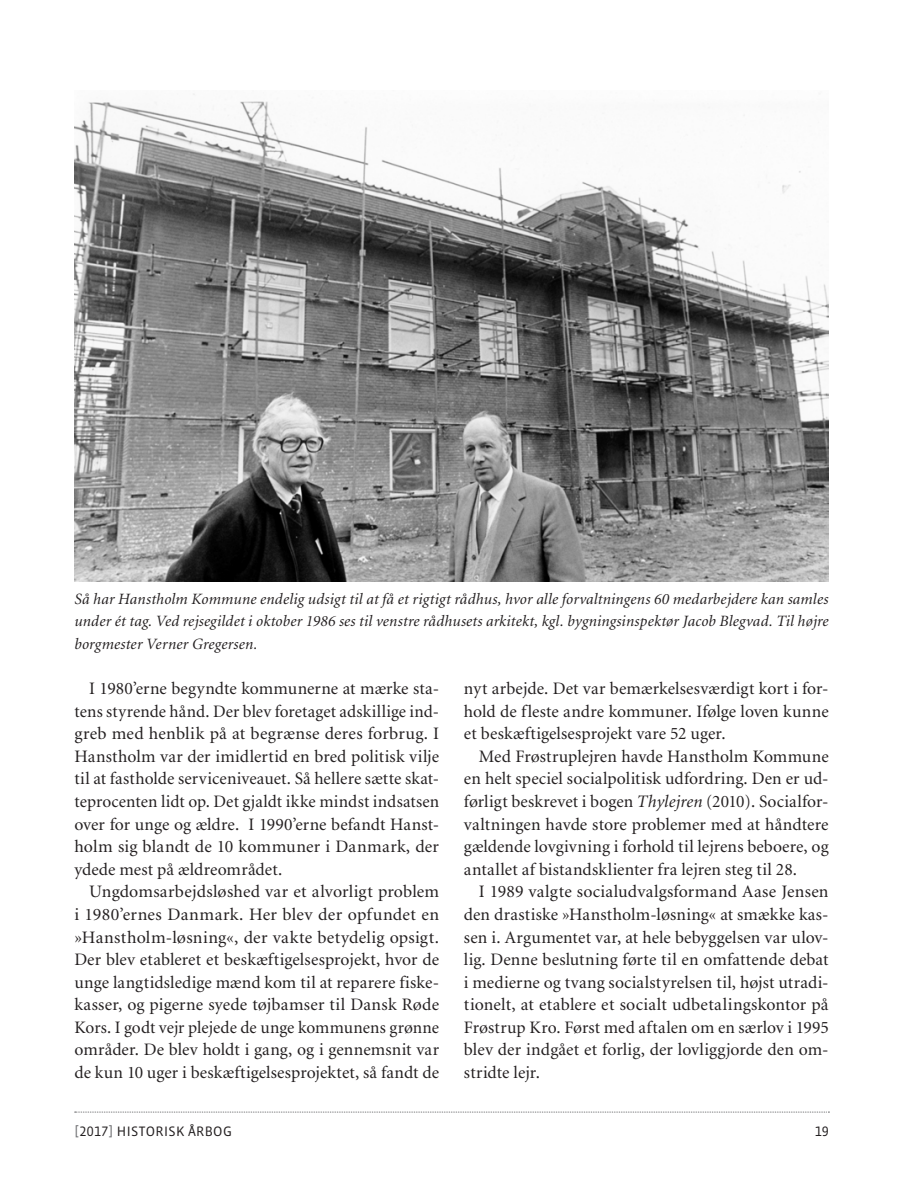
<style>
.page{position:relative;width:918px;height:1191px;background:#fff}
.page>*{position:absolute;margin:0;border:0;box-sizing:border-box;transform-origin:0 0}
.Brødtekst_m__indryk{font:17.5px/22.6px "Minion";letter-spacing:.005em;color:#231f20;text-align:justify}
.Billedtekst{font:italic 15.75px/22.6px "Minion";letter-spacing:.01em;color:#231f20;text-align:justify}
.t1{font:14px "Vista Sans OT";letter-spacing:.025em;color:#231f20}
.s1{font-style:italic}
.s2{color:#6c6d70}
</style>
<div class="page">
<img style="left:74px;top:93px;width:754px;height:488px">
<svg style="left:75px;top:1111px;width:754px;height:1px"></svg>
<p class="Billedtekst" style="left:74px;top:588px;width:756px">Så har Hanstholm Kommune endelig udsigt til at få et rigtigt rådhus, hvor alle forvaltningens 60 medarbejdere kan samles under ét tag. Ved rejsegildet i oktober 1986 ses til venstre rådhusets arkitekt, kgl. bygningsinspektør Jacob Blegvad. Til højre borgmester Verner Gregersen.</p>
<p class="Brødtekst_m__indryk" style="left:74px;top:678px;width:366px;text-indent:15px">I 1980’erne begyndte kommunerne at mærke sta&shy;tens styrende hånd. Der blev foretaget adskillige ind&shy;greb med henblik på at begrænse deres forbrug. I Hanstholm var der imidlertid en bred politisk vilje til at fastholde serviceniveauet. Så hellere sætte skat&shy;teprocenten lidt op. Det gjaldt ikke mindst indsatsen over for unge og ældre. I 1990’erne befandt Hanst&shy;holm sig blandt de 10 kommuner i Danmark, der ydede mest på ældreområdet.</p>
<p class="Brødtekst_m__indryk" style="left:74px;top:881px;width:366px;text-indent:15px">Ungdomsarbejdsløshed var et alvorligt problem i 1980’ernes Danmark. Her blev der opfundet en »Hanstholm-løsning«, der vakte betydelig opsigt.<br>Der blev etableret et beskæftigelsesprojekt, hvor de unge langtidsledige mænd kom til at reparere fiske&shy;kasser, og pigerne syede tøjbamser til Dansk Røde Kors. I godt vejr plejede de unge kommunens grønne områder. De blev holdt i gang, og i gennemsnit var de kun 10 uger i beskæftigelsesprojektet, så fandt de</p>
<p class="Brødtekst_m__indryk" style="left:464px;top:678px;width:366px">nyt arbejde. Det var bemærkelsesværdigt kort i for&shy;hold de fleste andre kommuner. Ifølge loven kunne et beskæftigelsesprojekt vare 52 uger.</p>
<p class="Brødtekst_m__indryk" style="left:464px;top:745px;width:366px;text-indent:15px">Med Frøstruplejren havde Hanstholm Kommune en helt speciel socialpolitisk udfordring. Den er ud&shy;førligt beskrevet i bogen <span class="s1">Thylejren</span> (2010). Socialfor&shy;valtningen havde store problemer med at håndtere gældende lovgivning i forhold til lejrens beboere, og antallet af bistandsklienter fra lejren steg til 28.</p>
<p class="Brødtekst_m__indryk" style="left:464px;top:881px;width:366px;text-indent:15px">I 1989 valgte socialudvalgsformand Aase Jensen den drastiske »Hanstholm-løsning« at smække kas&shy;sen i. Argumentet var, at hele bebyggelsen var ulov&shy;lig. Denne beslutning førte til en omfattende debat i medierne og tvang socialstyrelsen til, højst utradi&shy;tionelt, at etablere et socialt udbetalingskontor på Frøstrup Kro. Først med aftalen om en særlov i 1995 blev der indgået et forlig, der lovliggjorde den om&shy;stridte lejr.</p>
<p class="t1" style="left:74px;top:1124px;width:159px"><span class="s2">[</span>2017<span class="s2">]</span> HISTORISK ÅRBOG</p>
<p class="t1" style="left:814px;top:1124px;width:15px">19</p>
</div>
